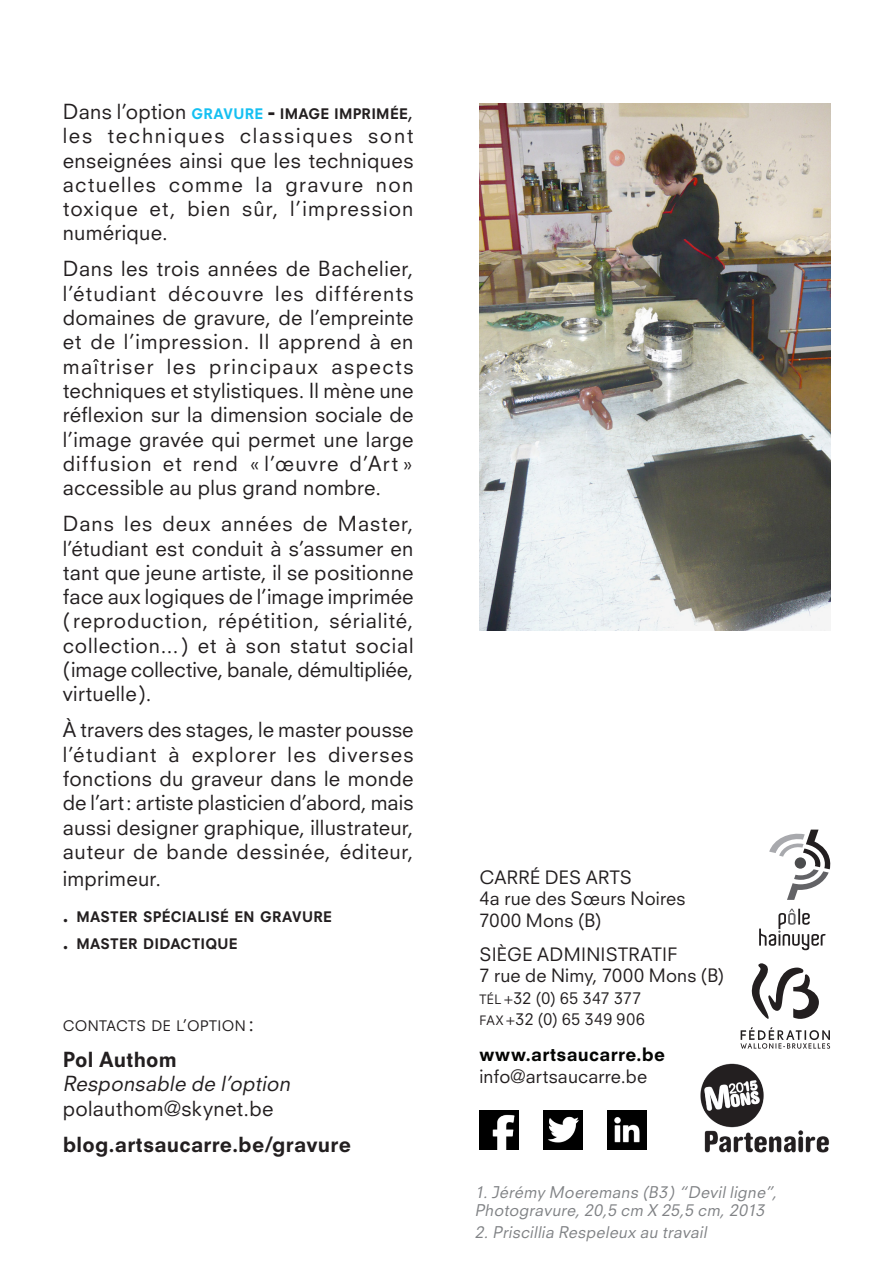
<style>
.page{position:relative;width:893px;height:1276px;background:#fff}
.page>*{position:absolute;margin:0;border:0;box-sizing:border-box;transform-origin:0 0}
.t1{font:20.25px/24.3px "Neuzeit SLT Std";letter-spacing:.02em;color:#231f20;text-align:justify}
.t2{font:800 20.25px "Neuzeit SLT Std";letter-spacing:.015em;color:#231f20}
.t3{font:italic 20.25px "Neuzeit SLT Std";color:#231f20}
.t4{font:18px "Neuzeit SLT Std";letter-spacing:.015em;color:#231f20}
.t5{font:800 18px "Neuzeit SLT Std";letter-spacing:.02em;color:#040503}
.t6{font:italic 15.75px "Neuzeit SLT Std";color:#808285}
.t7{font:15.75px "Neuzeit SLT Std";letter-spacing:.04em;color:#231f20}
.t8{font:800 14.17px "Neuzeit SLT Std";letter-spacing:.015em;color:#231f20}
.t9{font:14.17px "Neuzeit SLT Std";letter-spacing:.025em;color:#231f20}
.s1{font-weight:800;font-size:14.17px;color:#15c0f2}
.s2{font-weight:800}
.s3{font-weight:800;font-size:14.17px}
.s4{font-size:20.25px}
.s5{font-size:15.75px}
.s6{font-size:12.6px}
</style>
<div class="page">
<img style="left:479px;top:104px;width:351px;height:526px">
<img style="left:479px;top:1110px;width:39px;height:39px">
<img style="left:608px;top:1110px;width:38px;height:39px">
<img style="left:543px;top:1110px;width:39px;height:39px">
<img style="left:700px;top:1063px;width:130px;height:90px">
<svg style="left:751px;top:963px;width:68px;height:56px"></svg>
<svg style="left:740px;top:1027px;width:90px;height:21px"></svg>
<svg style="left:769px;top:829px;width:62px;height:71px"></svg>
<svg style="left:759px;top:908px;width:67px;height:42px"></svg>
<p class="t1" style="left:63px;top:99px;width:352px">Dans l’option <span class="s1">GRAVURE</span> <span class="s2">-</span> <span class="s3">IMAGE IMPRIMÉE</span>, les techniques classiques sont enseignées ainsi que les techniques actuelles comme la gravure non toxique et, bien sûr, l’impression numérique.</p>
<p class="t1" style="left:63px;top:257px;width:352px">Dans les trois années de Bachelier, l’étudiant découvre les différents domaines de gravure, de l’empreinte et de l’impression. Il apprend à en maîtriser les principaux aspects techniques et stylistiques. Il mène une réflexion sur la dimension sociale de l’image gravée qui permet une large diffusion et rend « l’œuvre d’Art » accessible au plus grand nombre.</p>
<p class="t1" style="left:63px;top:511px;width:352px">Dans les deux années de Master, l’étudiant est conduit à s’assumer en tant que jeune artiste, il se positionne face aux logiques de l’image imprimée ( reproduction, répétition, sérialité, collection... ) et à son statut social (image collective, banale, démultipliée, virtuelle).</p>
<p class="t1" style="left:63px;top:717px;width:352px">À travers des stages, le master pousse l’étudiant à explorer les diverses fonctions du graveur dans le monde de l’art: artiste plasticien d’abord, mais aussi designer graphique, illustrateur, auteur de bande dessinée, éditeur,</p>
<p class="t1" style="left:63px;top:866px;width:100px">imprimeur.</p>
<p class="t8" style="left:63px;top:908px;width:271px"><span class="s4">.</span> MASTER SPÉCIALISÉ EN GRAVURE</p>
<p class="t8" style="left:63px;top:935px;width:176px"><span class="s4">.</span> MASTER DIDACTIQUE</p>
<p class="t9" style="left:63px;top:1017px;width:193px">CONTACTS DE L<span class="s5">’</span>OPTION <span class="s4">:</span></p>
<p class="t2" style="left:63px;top:1047px;width:116px">Pol Authom</p>
<p class="t3" style="left:63px;top:1071px;width:233px">Responsable de l’option</p>
<p class="t1" style="left:63px;top:1096px;width:212px">polauthom@skynet.be</p>
<p class="t2" style="left:63px;top:1131px;width:290px">blog.artsaucarre.be/gravure</p>
<p class="t4" style="left:479px;top:866px;width:154px">CARRÉ DES ARTS</p>
<p class="t4" style="left:479px;top:887px;width:208px">4a rue des Sœurs Noires</p>
<p class="t4" style="left:479px;top:909px;width:123px">7000 Mons (B)</p>
<p class="t4" style="left:479px;top:943px;width:199px">SIÈGE ADMINISTRATIF</p>
<p class="t4" style="left:479px;top:964px;width:246px">7 rue de Nimy, 7000 Mons (B)</p>
<p class="t7" style="left:479px;top:988px;width:163px"><span class="s6">TÉL</span>+32 (0) 65 347 377</p>
<p class="t7" style="left:479px;top:1010px;width:167px"><span class="s6">FAX</span> +32 (0) 65 349 906</p>
<p class="t5" style="left:479px;top:1043px;width:187px">www.artsaucarre.be</p>
<p class="t4" style="left:479px;top:1065px;width:169px">info@artsaucarre.be</p>
<p class="t6" style="left:475px;top:1182px;width:307px">1. Jérémy Moeremans (B3) “Devil ligne”,</p>
<p class="t6" style="left:475px;top:1200px;width:294px">Photogravure, 20,5 cm X 25,5 cm, 2013</p>
<p class="t6" style="left:475px;top:1223px;width:237px">2. Priscillia Respeleux au travail</p>
</div>
